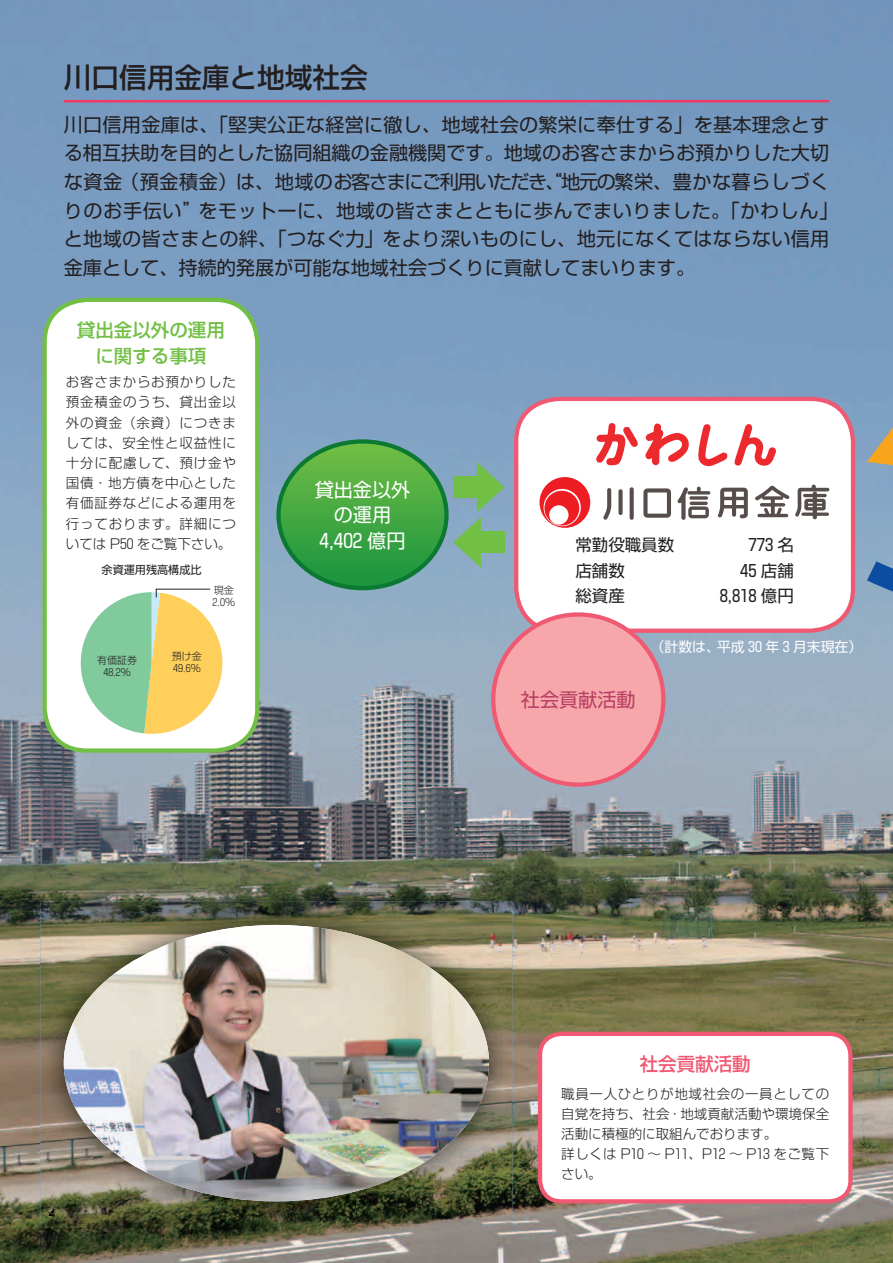
<style>
.page{position:relative;width:893px;height:1263px;background:#fff}
.page>*{position:absolute;margin:0;border:0;box-sizing:border-box;transform-origin:0 0}
.t1{font:27.6px "Shin Go Pro Medium 90 pv RKSJ H";color:#231f20}
.t2{font:19.2px/28.7px "Shin Go Pro Regular 90 pv RKSJ H";letter-spacing:.015em;color:#231f20}
.t3{font:19.2px/25.5px "Shin Go Pro Regular 90 pv RKSJ H";color:#fff;text-align:center}
.t4{font:19.2px "Shingo Num";color:#fff}
.t5{font:19.2px "Shin Go Pro Regular 90 pv RKSJ H";color:#b63f63}
.t6{font:18.45px/25.5px "Shin Go Pro Medium 90 pv RKSJ H";color:#71bf44;text-align:center}
.t7{font:18.45px "Shin Go Pro Medium 90 pv RKSJ H";color:#f05972}
.t8{font:16.5px/25.5px "Shingo Num";color:#231f20;text-align:right}
.t9{font:16.5px/25.5px "Shin Go Pro Regular 90 pv RKSJ H";color:#231f20}
.t10{font:13.8px "Shin Go Pro Regular 90 pv RKSJ H";color:#fff}
.t11{font:13.5px/20.2px "Shin Go Pro Light 90 pv RKSJ H";letter-spacing:.045em;color:#231f20;text-align:justify}
.t12{font:13.5px/20.2px "Shin Go Pro Light 90 pv RKSJ H";color:#231f20}
.t13{font:11.25px "Shin Go Pro Regular 90 pv RKSJ H";color:#231f20}
.t14{font:500 10.65px "Futura";color:#000}
.t15{font:10.2px "Shin Go Pro Light 90 pv RKSJ H";color:#231f20}
.t16{font:300 10.05px "Shingo Num";color:#231f20}
.s1{font-family:"Shingo Num";font-weight:300}
.s2{font-family:"Shin Go Pro Light 90 pv RKSJ H";font-weight:400;font-size:10.2px}
.s3{font-family:"Shin Go Pro Regular 90 pv RKSJ H"}
.s4{font-family:"Shingo Num"}
</style>
<div class="page">
<img style="left:0;top:0;width:893px;height:1263px">
<hr style="left:64px;top:100px;width:765px;height:2px;background:#ef3b66">
<div style="left:45px;top:300px;width:212px;height:450px;background:#fff;border-radius:43px"></div>
<div style="left:43px;top:298px;width:216px;height:455px;border:4px solid #71bf44;border-radius:43px"></div>
<svg style="left:80px;top:589px;width:143px;height:145px"></svg>
<div style="left:540px;top:1034px;width:310px;height:167px;background:#fff;border-radius:21px"></div>
<div style="left:538px;top:1032px;width:315px;height:171px;border:4px solid #f05972;border-radius:21px"></div>
<div style="left:516px;top:399px;width:337px;height:232px;background:#fff;border-radius:43px"></div>
<div style="left:514px;top:397px;width:341px;height:236px;border:4px solid #f05972;border-radius:43px"></div>
<svg style="left:603px;top:488px;width:8px;height:32px"></svg>
<div style="left:618px;top:489px;width:5px;height:26px;background:#574e4c;border-radius:2px"></div>
<svg style="left:630px;top:487px;width:4px;height:33px"></svg>
<svg style="left:643px;top:488px;width:28px;height:30px"></svg>
<svg style="left:677px;top:487px;width:33px;height:33px"></svg>
<svg style="left:718px;top:488px;width:30px;height:30px"></svg>
<svg style="left:755px;top:485px;width:74px;height:34px"></svg>
<svg style="left:539px;top:477px;width:51px;height:51px"></svg>
<svg style="left:596px;top:423px;width:180px;height:44px"></svg>
<div style="left:493px;top:614px;width:170px;height:170px;background:#f7a6a9;border-radius:50%"></div>
<div style="left:491px;top:612px;width:174px;height:175px;border:4px solid #f05972;border-radius:50%"></div>
<svg style="left:279px;top:441px;width:167px;height:147px;background:#42a640"></svg>
<div style="left:276px;top:439px;width:173px;height:151px;border:4px solid #0b7931;border-radius:50%"></div>
<svg style="left:453px;top:462px;width:51px;height:106px;background:#7faf96"></svg>
<div style="left:453px;top:477px;width:37px;height:21px;background:#71bf44"></div>
<svg style="left:867px;top:401px;width:26px;height:67px;background:#a1a293"></svg>
<svg style="left:867px;top:561px;width:26px;height:67px;background:#6c92ba"></svg>
<img style="left:40px;top:901px;width:472px;height:324px">
<svg style="left:49px;top:1208px;width:6px;height:9px"></svg>
<img style="left:64px;top:925px;width:425px;height:276px;border-radius:50%">
<h1 class="t1" style="left:64px;top:67px;width:306px">川口信用金庫と地域社会</h1>
<p class="t2" style="left:64px;top:113px;width:776px">川口信用金庫は、「堅実公正な経営に徹し、地域社会の繁栄に奉仕する」を基本理念とする相互扶助を目的とした協同組織の金融機関です。地域のお客さまからお預かりした大切な資金（預金積金）は、地域のお客さまにご利用いただき、“地元の繁栄、豊かな暮らしづくりのお手伝い”をモットーに、地域の皆さまとともに歩んでまいりました。「かわしん」と地域の皆さまとの絆、「つなぐ力」をより深いものにし、地元になくてはならない信用金庫として、持続的発展が可能な地域社会づくりに貢献してまいります。</p>
<p class="t6" style="left:77px;top:320px;width:149px">貸出金以外の運用に関する事項</p>
<p class="t11" style="left:66px;top:374px;width:172px">お客さまからお預かりした預金積金のうち、貸出金以外の資金（余資）につきましては、安全性と収益性に十分に配慮して、預け金や国債・地方債を中心とした有価証券などによる運用を行っております。詳細については P<span class="s1">50</span> をご覧下さい。</p>
<p class="t15" style="left:214px;top:587px;width:22px">現金</p>
<p class="t16" style="left:213px;top:596px;width:24px">2.0<span class="s2">％</span></p>
<p class="t13" style="left:102px;top:566px;width:102px">余資運用残高構成比</p>
<p class="t15" style="left:97px;top:656px;width:42px">有価証券</p>
<p class="t16" style="left:103px;top:665px;width:29px">48.2<span class="s2">％</span></p>
<p class="t15" style="left:172px;top:652px;width:32px">預け金</p>
<p class="t16" style="left:173px;top:661px;width:29px">49.6<span class="s2">％</span></p>
<p class="t3" style="left:315px;top:479px;width:97px">貸出金以外の運用</p>
<p class="t4" style="left:319px;top:527px;width:88px">4,402 <span class="s3">億円</span></p>
<p class="t9" style="left:575px;top:534px;width:117px">常勤役職員数　店舗数　<br>総資産</p>
<p class="t8" style="left:720px;top:532px;width:76px">773 <span class="s3">名<br></span>45 <span class="s3">店舗<br></span>8,818 <span class="s3">億円</span></p>
<p class="t5" style="left:521px;top:692px;width:116px">社会貢献活動</p>
<p class="t10" style="left:651px;top:642px;width:213px">（計数は、平成 <span class="s4">30</span> 年 <span class="s4">3</span> 月末現在）</p>
<p class="t14" style="left:49px;top:1206px;width:8px">4</p>
<p class="t7" style="left:640px;top:1057px;width:112px">社会貢献活動</p>
<p class="t12" style="left:561px;top:1085px;width:269px">職員一人ひとりが地域社会の一員としての自覚を持ち、社会・地域貢献活動や環境保全活動に積極的に取組んでおります。<br>詳しくは P<span class="s1">10</span> ～ P<span class="s1">11</span>、P<span class="s1">12</span> ～ P<span class="s1">13</span> をご覧下さい。</p>
</div>
